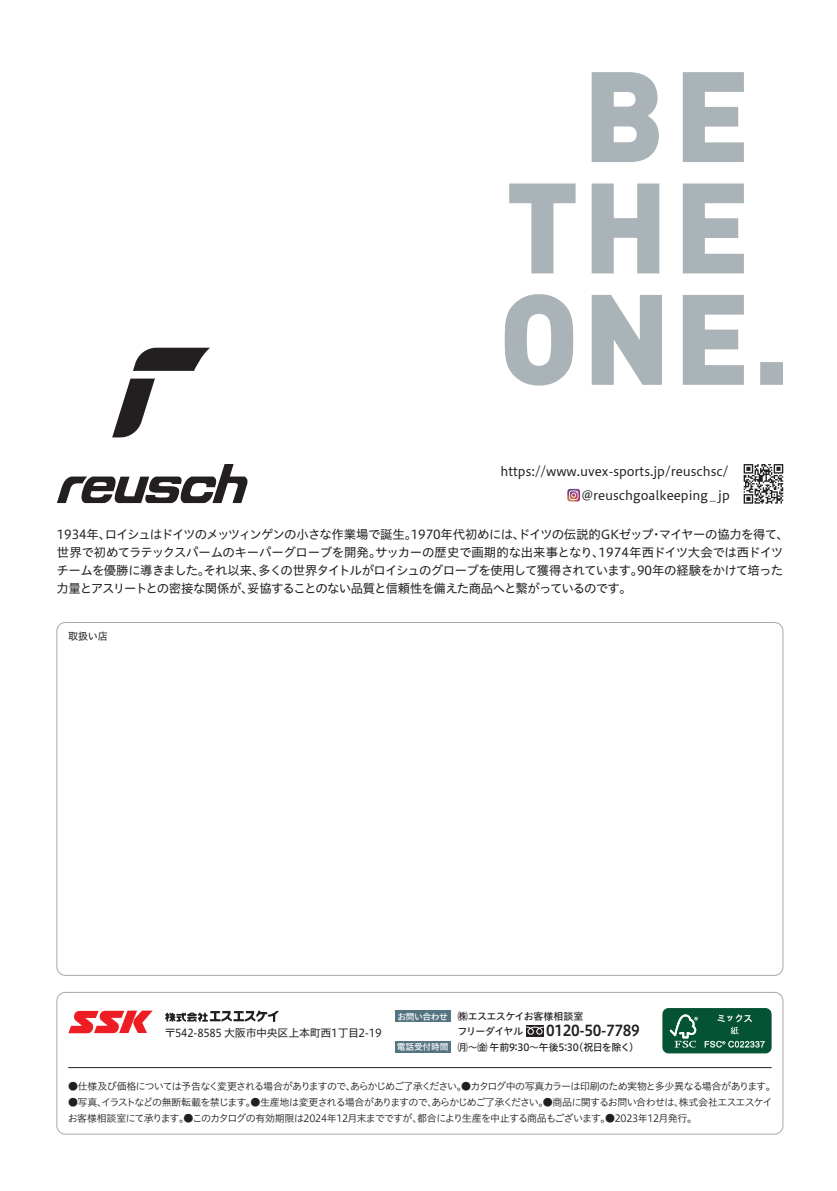
<style>
.page{position:relative;width:837px;height:1191px;background:#fff}
.page>*{position:absolute;margin:0;border:0;box-sizing:border-box;transform-origin:0 0}
.t1{font:15px "Hiragino UD Sans Std W6";letter-spacing:-.025em;color:#231f20;scale:.95 1}
.t2{font:12.4px/18px "Hiragino UD Sans Std W4";letter-spacing:-.035em;color:#231f20}
.t3{font:12.4px "Hiragino UD Sans Std W4";color:#231f20}
.t4{font:11px "Hiragino UD Sans Std W4";letter-spacing:-.025em;color:#231f20}
.t5{font:10.2px "Hiragino UD Sans Std W4";color:#231f20}
.t6{font:10px/16px "Hiragino UD Sans Std W3";letter-spacing:-.07em;color:#231f20}
.t7{font:10px "Hiragino UD Sans Std W5";letter-spacing:-.025em;color:#231f20}
.t8{font:10px "Hiragino UD Sans Std W5";letter-spacing:-.055em;color:#231f20}
.s1{font-size:8.8px;color:#fff}
</style>
<div class="page">
<div style="left:56px;top:992px;width:727px;height:142px;border:1px solid #a8a9ad;border-radius:9px"></div>
<svg style="left:68px;top:1010px;width:85px;height:23px"></svg>
<svg style="left:165px;top:1010px;width:114px;height:12px"></svg>
<hr style="left:68px;top:1067px;width:703px;height:1px;background:#231f20">
<svg style="left:662px;top:1008px;width:109px;height:45px"></svg>
<svg style="left:526px;top:1025px;width:18px;height:11px"></svg>
<svg style="left:526px;top:1027px;width:18px;height:8px"></svg>
<div style="left:394px;top:1010px;width:56px;height:12px;background:#557482"></div>
<div style="left:394px;top:1041px;width:56px;height:12px;background:#557482"></div>
<svg style="left:112px;top:348px;width:98px;height:89px"></svg>
<svg style="left:57px;top:464px;width:191px;height:39px"></svg>
<svg style="left:504px;top:72px;width:279px;height:314px"></svg>
<svg style="left:567px;top:489px;width:13px;height:13px"></svg>
<svg style="left:743px;top:464px;width:40px;height:40px"></svg>
<p class="t3" style="left:500px;top:462px;width:229px">https://www.uvex-sports.jp/reuschsc/</p>
<p class="t3" style="left:582px;top:486px;width:149px">@reuschgoalkeeping_ jp</p>
<p class="t2" style="left:56px;top:524px;width:734px">1934年、ロイシュはドイツのメッツィンゲンの小さな作業場で誕生。1970年代初めには、ドイツの伝説的GKゼップ・マイヤーの協力を得て、世界で初めてラテックスパームのキーパーグローブを開発。サッカーの歴史で画期的な出来事となり、1974年西ドイツ大会では西ドイツチームを優勝に導きました。それ以来、多くの世界タイトルがロイシュのグローブを使用して獲得されています。90年の経験をかけて培った力量とアスリートとの密接な関係が、妥協することのない品質と信頼性を備えた商品へと繋がっているのです。</p>
<p class="t5" style="left:68px;top:628px;width:41px">取扱い店</p>
<p class="t4" style="left:165px;top:1024px;width:218px">〒542-8585 大阪市中央区上本町西1丁目2-19</p>
<p class="t8" style="left:397px;top:1008px;width:187px"><span class="s1">お問い合わせ</span> ㈱エスエスケイお客様相談室</p>
<p class="t7" style="left:397px;top:1039px;width:243px"><span class="s1">電話受付時間</span> ㈪～㈮ 午前9:30～午後5:30（祝日を除く）</p>
<p class="t1" style="left:546px;top:1019px;width:100px">0120-50-7789</p>
<p class="t8" style="left:457px;top:1023px;width:67px">フリーダイヤル</p>
<p class="t6" style="left:68px;top:1077px;width:709px">●仕様及び価格については予告なく変更される場合がありますので、あらかじめご了承ください。●カタログ中の写真カラーは印刷のため実物と多少異なる場合があります。</p>
<p class="t6" style="left:68px;top:1093px;width:706px">●写真、イラストなどの無断転載を禁じます。●生産地は変更される場合がありますので、あらかじめご了承ください。●商品に関するお問い合わせは、株式会社エスエスケイお客様相談室にて承ります。●このカタログの有効期限は2024年12月末までですが、都合により生産を中止する商品もございます。●2023年12月発行。</p>
</div>
